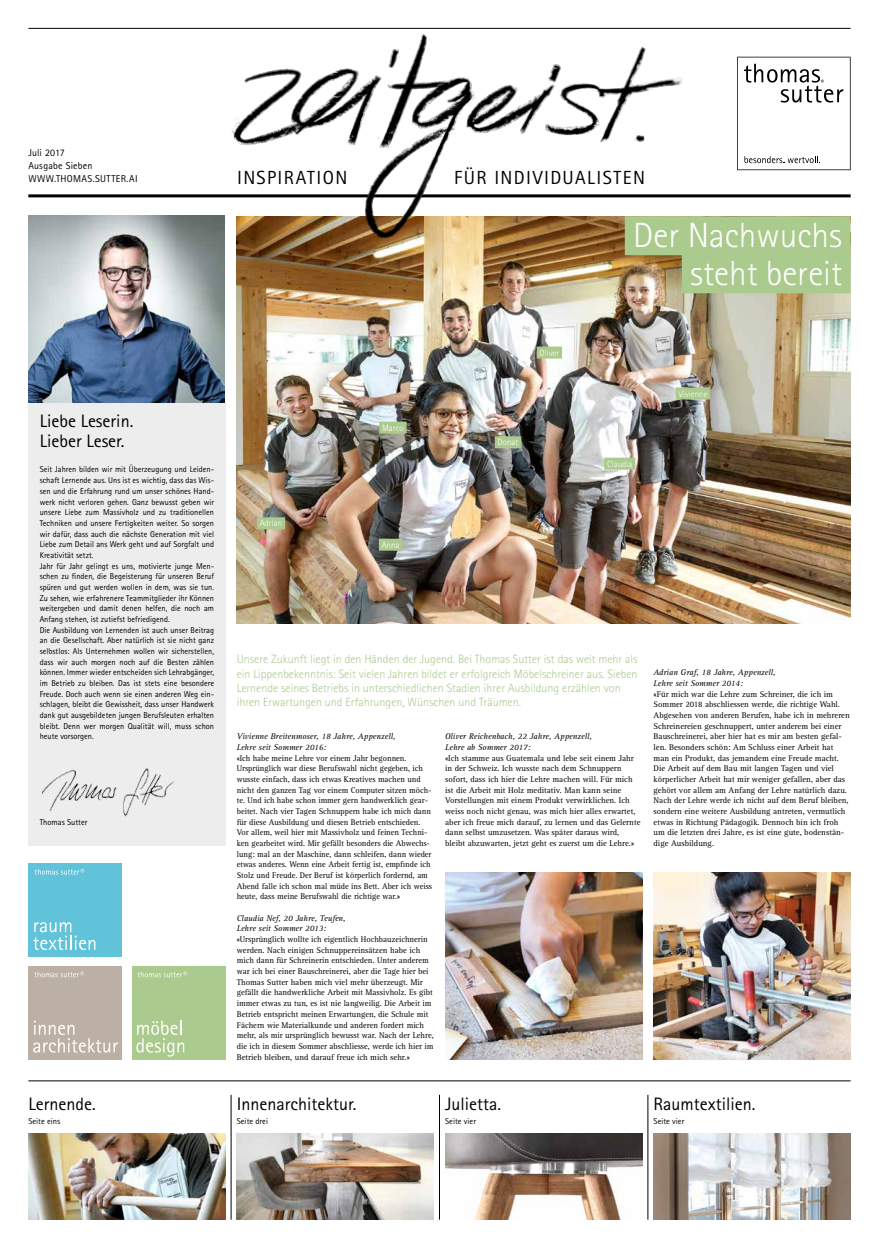
<style>
.page{position:relative;width:879px;height:1248px;background:#fff}
.page>*{position:absolute;margin:0;border:0;box-sizing:border-box;transform-origin:0 0}
.t1{font:300 35px/38px "Rotis Sans Serif";color:#fff;text-align:right}
.t2{font:19px "Rotis Sans Serif";letter-spacing:.07em;color:#000}
.t3{font:18px/20px "Rotis Sans Serif";color:#000}
.t4{font:300 12px/14.4px "Rotis Sans Serif";color:#abca8d}
.t5{font:10px/13px "Rotis Sans Serif";letter-spacing:.02em;color:#000}
.t6{font:300 9px "Rotis Sans Serif";color:#fff}
.t7{font:8.5px/10.7px "Rotis Serif";color:#000}
.t8{font:8.5px/10.7px "Rotis Sans Serif";color:#000}
.t9{font:italic 8.5px/10.7px "Rotis Serif";color:#000}
</style>
<div class="page">
<hr style="left:28px;top:28px;width:822px;height:1px;background:#000">
<svg style="left:737px;top:57px;width:113px;height:113px"></svg>
<hr style="left:28px;top:194px;width:822px;height:3px;background:#000">
<div style="left:28px;top:863px;width:94px;height:93px;background:#61c3d9"></div>
<svg style="left:33px;top:922px;width:62px;height:27px"></svg>
<svg style="left:35px;top:868px;width:49px;height:6px"></svg>
<div style="left:132px;top:965px;width:93px;height:94px;background:#abca8d"></div>
<svg style="left:136px;top:1020px;width:48px;height:36px"></svg>
<svg style="left:138px;top:971px;width:49px;height:6px"></svg>
<div style="left:28px;top:402px;width:197px;height:444px;background:#ededed"></div>
<img style="left:42px;top:768px;width:132px;height:49px">
<img style="left:29px;top:215px;width:196px;height:187px">
<img style="left:445px;top:872px;width:197px;height:187px">
<div style="left:28px;top:965px;width:94px;height:94px;background:#bcb0a5"></div>
<svg style="left:33px;top:1020px;width:85px;height:32px"></svg>
<svg style="left:35px;top:971px;width:49px;height:6px"></svg>
<img style="left:237px;top:248px;width:613px;height:376px">
<hr style="left:28px;top:1080px;width:822px;height:1px;background:#000">
<hr style="left:231px;top:1094px;width:1px;height:125px;background:#000">
<hr style="left:439px;top:1094px;width:1px;height:125px;background:#000">
<hr style="left:647px;top:1094px;width:1px;height:125px;background:#000">
<img style="left:28px;top:1133px;width:197px;height:86px">
<img style="left:237px;top:1133px;width:197px;height:86px">
<img style="left:445px;top:1133px;width:197px;height:86px">
<img style="left:220px;top:34px;width:468px;height:214px">
<div style="left:625px;top:216px;width:225px;height:39px;background:#abca8d"></div>
<div style="left:682px;top:254px;width:168px;height:39px;background:#abca8d"></div>
<img style="left:653px;top:872px;width:197px;height:187px">
<div style="left:604px;top:457px;width:31px;height:12px;background:#abca8d"></div>
<div style="left:676px;top:387px;width:34px;height:12px;background:#abca8d"></div>
<div style="left:379px;top:538px;width:23px;height:12px;background:#abca8d"></div>
<div style="left:257px;top:517px;width:28px;height:12px;background:#abca8d"></div>
<div style="left:379px;top:421px;width:27px;height:12px;background:#abca8d"></div>
<div style="left:495px;top:436px;width:26px;height:12px;background:#abca8d"></div>
<div style="left:537px;top:346px;width:25px;height:12px;background:#abca8d"></div>
<img style="left:653px;top:1133px;width:197px;height:86px">
<p class="t5" style="left:28px;top:145px;width:111px">Juli 2017<br>Ausgabe Sieben<br>WWW.THOMAS.SUTTER.AI</p>
<h2 class="t2" style="left:237px;top:166px;width:112px">INSPIRATION</h2>
<h2 class="t2" style="left:454px;top:166px;width:192px">FÜR INDIVIDUALISTEN</h2>
<h1 class="t1" style="left:633px;top:217px;width:210px">Der Nachwuchs steht bereit</h1>
<h3 class="t3" style="left:40px;top:411px;width:95px">Liebe Leserin.<br>Lieber Leser.</h3>
<p class="t8" style="left:40px;top:464px;width:176px">Seit Jahren bilden wir mit Überzeugung und Leiden&shy;schaft Lernende aus. Uns ist es wichtig, dass das Wis&shy;sen und die Erfahrung rund um unser schönes Hand&shy;werk nicht verloren gehen. Ganz bewusst geben wir unsere Liebe zum Massivholz und zu traditionellen Techniken und unsere Fertigkeiten weiter. So sorgen wir dafür, dass auch die nächste Generation mit viel Liebe zum Detail ans Werk geht und auf Sorgfalt und Kreativität setzt.<br>Jahr für Jahr gelingt es uns, motivierte junge Men&shy;schen zu finden, die Begeisterung für unseren Beruf spüren und gut werden wollen in dem, was sie tun.<br>Zu sehen, wie erfahrenere Teammitglieder ihr Können weitergeben und damit denen helfen, die noch am Anfang stehen, ist zutiefst befriedigend.<br>Die Ausbildung von Lernenden ist auch unser Beitrag an die Gesellschaft. Aber natürlich ist sie nicht ganz selbstlos: Als Unternehmen wollen wir sicherstellen, dass wir auch morgen noch auf die Besten zählen können. Immer wieder entscheiden sich Lehrabgänger, im Betrieb zu bleiben. Das ist stets eine besondere Freude. Doch auch wenn sie einen anderen Weg ein&shy;schlagen, bleibt die Gewissheit, dass unser Handwerk dank gut ausgebildeten jungen Berufsleuten erhalten bleibt. Denn wer morgen Qualität will, muss schon heute vorsorgen.</p>
<p class="t8" style="left:40px;top:816px;width:49px">Thomas Sutter</p>
<h3 class="t3" style="left:28px;top:1093px;width:69px">Lernende.</h3>
<p class="t8" style="left:28px;top:1115px;width:33px">Seite eins</p>
<p class="t6" style="left:260px;top:518px;width:24px">Adrian</p>
<p class="t6" style="left:382px;top:422px;width:23px">Marco</p>
<p class="t6" style="left:382px;top:539px;width:19px">Anna</p>
<p class="t6" style="left:539px;top:347px;width:21px">Oliver</p>
<p class="t6" style="left:497px;top:437px;width:22px">Donat</p>
<p class="t6" style="left:607px;top:458px;width:27px">Claudia</p>
<p class="t6" style="left:678px;top:388px;width:30px">Vivienne</p>
<p class="t4" style="left:237px;top:651px;width:402px">Unsere Zukunft liegt in den Händen der Jugend. Bei Thomas Sutter ist das weit mehr als ein Lippenbekenntnis: Seit vielen Jahren bildet er erfolgreich Möbelschreiner aus. Sieben Lernende seines Betriebs in unterschiedlichen Stadien ihrer Ausbildung erzählen von ihren Erwartungen und Erfahrungen, Wünschen und Träumen.</p>
<p class="t9" style="left:237px;top:731px;width:160px">Vivienne Breitenmoser, 18 Jahre, Appenzell,<br>Lehre seit Sommer 2016:</p>
<p class="t7" style="left:237px;top:752px;width:197px">«Ich habe meine Lehre vor einem Jahr begonnen.<br>Ursprünglich war diese Berufswahl nicht gegeben, ich wusste einfach, dass ich etwas Kreatives machen und nicht den ganzen Tag vor einem Computer sitzen möch&shy;te. Und ich habe schon immer gern handwerklich gear&shy;beitet. Nach vier Tagen Schnuppern habe ich mich dann für diese Ausbildung und diesen Betrieb entschieden.<br>Vor allem, weil hier mit Massivholz und feinen Techni&shy;ken gearbeitet wird. Mir gefällt besonders die Abwechs&shy;lung: mal an der Maschine, dann schleifen, dann wieder etwas anderes. Wenn eine Arbeit fertig ist, empfinde ich Stolz und Freude. Der Beruf ist körperlich fordernd, am Abend falle ich schon mal müde ins Bett. Aber ich weiss heute, dass meine Berufswahl die richtige war.»</p>
<p class="t9" style="left:237px;top:912px;width:110px">Claudia Nef, 20 Jahre, Teufen,<br>Lehre seit Sommer 2013:</p>
<p class="t7" style="left:237px;top:934px;width:198px">«Ursprünglich wollte ich eigentlich Hochbauzeichnerin werden. Nach einigen Schnuppereinsätzen habe ich mich dann für Schreinerin entschieden. Unter anderem war ich bei einer Bauschreinerei, aber die Tage hier bei Thomas Sutter haben mich viel mehr überzeugt. Mir gefällt die handwerkliche Arbeit mit Massivholz. Es gibt immer etwas zu tun, es ist nie langweilig. Die Arbeit im Betrieb entspricht meinen Erwartungen, die Schule mit Fächern wie Materialkunde und anderen fordert mich mehr, als mir ursprünglich bewusst war. Nach der Lehre, die ich in diesem Sommer abschliesse, werde ich hier im Betrieb bleiben, und darauf freue ich mich sehr.»</p>
<p class="t9" style="left:445px;top:731px;width:148px">Oliver Reichenbach, 22 Jahre, Appenzell,<br>Lehre ab Sommer 2017:</p>
<p class="t7" style="left:445px;top:752px;width:197px">«Ich stamme aus Guatemala und lebe seit einem Jahr in der Schweiz. Ich wusste nach dem Schnuppern sofort, dass ich hier die Lehre machen will. Für mich ist die Arbeit mit Holz meditativ. Man kann seine Vorstellungen mit einem Produkt verwirklichen. Ich weiss noch nicht genau, was mich hier alles erwartet, aber ich freue mich darauf, zu lernen und das Gelernte dann selbst umzusetzen. Was später daraus wird, bleibt abzuwarten, jetzt geht es zuerst um die Lehre.»</p>
<p class="t9" style="left:653px;top:667px;width:124px">Adrian Graf, 18 Jahre, Appenzell,<br>Lehre seit Sommer 2014:</p>
<p class="t7" style="left:653px;top:688px;width:198px">«Für mich war die Lehre zum Schreiner, die ich im Sommer 2018 abschliessen werde, die richtige Wahl.<br>Abgesehen von anderen Berufen, habe ich in mehreren Schreinereien geschnuppert, unter anderem bei einer Bauschreinerei, aber hier hat es mir am besten gefal&shy;len. Besonders schön: Am Schluss einer Arbeit hat man ein Produkt, das jemandem eine Freude macht.<br>Die Arbeit auf dem Bau mit langen Tagen und viel körperlicher Arbeit hat mir weniger gefallen, aber das gehört vor allem am Anfang der Lehre natürlich dazu.<br>Nach der Lehre werde ich nicht auf dem Beruf bleiben, sondern eine weitere Ausbildung antreten, vermutlich etwas in Richtung Pädagogik. Dennoch bin ich froh um die letzten drei Jahre, es ist eine gute, bodenstän&shy;dige Ausbildung.</p>
<h3 class="t3" style="left:237px;top:1093px;width:121px">Innenarchitektur.</h3>
<p class="t8" style="left:237px;top:1115px;width:33px">Seite drei</p>
<h3 class="t3" style="left:445px;top:1093px;width:57px">Julietta.</h3>
<p class="t8" style="left:445px;top:1115px;width:32px">Seite vier</p>
<h3 class="t3" style="left:653px;top:1093px;width:103px">Raumtextilien.</h3>
<p class="t8" style="left:653px;top:1115px;width:32px">Seite vier</p>
</div>
